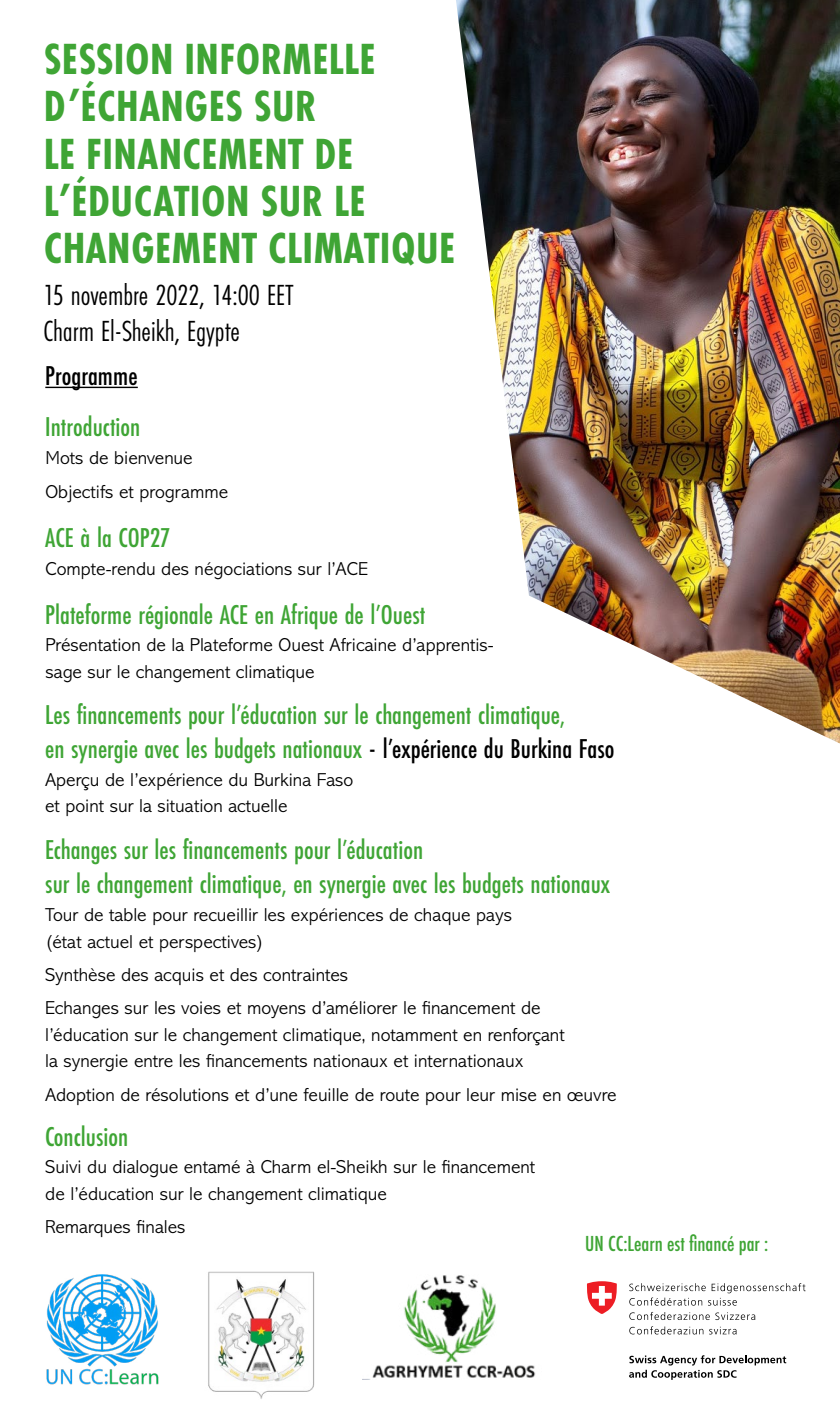
<style>
.page{position:relative;width:840px;height:1418px;background:#fff}
.page>*{position:absolute;margin:0;border:0;box-sizing:border-box;transform-origin:0 0}
.t1{font:700 45.2px/47.2px "Futura PT Cond";letter-spacing:.01em;color:#3fa535}
.t2{font:30.2px/36.2px "Futura PT Cond";color:#000}
.t3{font:500 28.2px/34px "Futura PT Cond";color:#3fa535}
.t4{font:500 28.2px "Futura PT Cond";color:#000}
.t5{font:500 condensed 20px "Futura";color:#3fa535}
.t6{font:300 18.8px/26.4px "Abadi MT Pro";color:#000}
.s1{color:#000}
</style>
<div class="page">
<hr style="left:45px;top:387px;width:93px;height:1px;background:#000">
<img style="left:456px;top:0;width:383px;height:743px">
<img style="left:208px;top:1271px;width:107px;height:128px">
<img style="left:46px;top:1274px;width:113px;height:111px">
<svg style="left:629px;top:1283px;width:176px;height:22px"></svg>
<svg style="left:629px;top:1311px;width:80px;height:8px"></svg>
<svg style="left:715px;top:1312px;width:39px;height:7px"></svg>
<svg style="left:629px;top:1326px;width:107px;height:8px"></svg>
<svg style="left:629px;top:1355px;width:156px;height:24px"></svg>
<svg style="left:586px;top:1281px;width:31px;height:32px"></svg>
<img style="left:372px;top:1275px;width:164px;height:103px">
<h1 class="t1" style="left:44px;top:36px;width:413px">SESSION INFORMELLE<br>D’ÉCHANGES SUR<br>LE FINANCEMENT DE<br>L’ÉDUCATION SUR LE<br>CHANGEMENT CLIMATIQUE</h1>
<h2 class="t2" style="left:43px;top:277px;width:251px">15 novembre 2022, 14:00 EET<br>Charm El-Sheikh, Egypte</h2>
<h3 class="t4" style="left:45px;top:358px;width:94px">Programme</h3>
<h3 class="t3" style="left:45px;top:410px;width:96px">Introduction</h3>
<p class="t6" style="left:45px;top:441px;width:184px;line-height:33.4px">Mots de bienvenue<br>Objectifs et programme</p>
<h3 class="t3" style="left:45px;top:520px;width:127px">ACE à la COP27</h3>
<p class="t6" style="left:45px;top:555px;width:323px">Compte-rendu des négociations sur l’ACE</p>
<h3 class="t3" style="left:45px;top:597px;width:381px">Plateforme régionale ACE en Afrique de l’Ouest</h3>
<p class="t6" style="left:45px;top:632px;width:449px">Présentation de la Plateforme Ouest Africaine d’apprentis&shy;sage sur le changement climatique</p>
<h3 class="t3" style="left:45px;top:697px;width:570px">Les financements pour l’éducation sur le changement climatique,<br>en synergie avec les budgets nationaux <span class="s1">- l’expérience du Burkina Faso</span></h3>
<p class="t6" style="left:45px;top:766px;width:309px">Aperçu de l’expérience du Burkina Faso et point sur la situation actuelle</p>
<h3 class="t3" style="left:45px;top:833px;width:566px">Echanges sur les financements pour l’éducation<br>sur le changement climatique, en synergie avec les budgets nationaux</h3>
<p class="t6" style="left:45px;top:902px;width:468px">Tour de table pour recueillir les expériences de chaque pays (état actuel et perspectives)</p>
<p class="t6" style="left:45px;top:958px;width:496px;line-height:33.4px">Synthèse des acquis et des contraintes<br>Echanges sur les voies et moyens d’améliorer le financement de</p>
<p class="t6" style="left:45px;top:1021px;width:521px">l’éducation sur le changement climatique, notamment en renforçant la synergie entre les financements nationaux et internationaux</p>
<p class="t6" style="left:45px;top:1081px;width:572px">Adoption de résolutions et d’une feuille de route pour leur mise en œuvre</p>
<h3 class="t3" style="left:45px;top:1119px;width:85px">Conclusion</h3>
<p class="t6" style="left:45px;top:1154px;width:491px">Suivi du dialogue entamé à Charm el-Sheikh sur le financement de l’éducation sur le changement climatique</p>
<p class="t6" style="left:45px;top:1213px;width:142px">Remarques finales</p>
<p class="t5" style="left:585px;top:1231px;width:184px">UN CC:Learn est financé par :</p>
</div>
